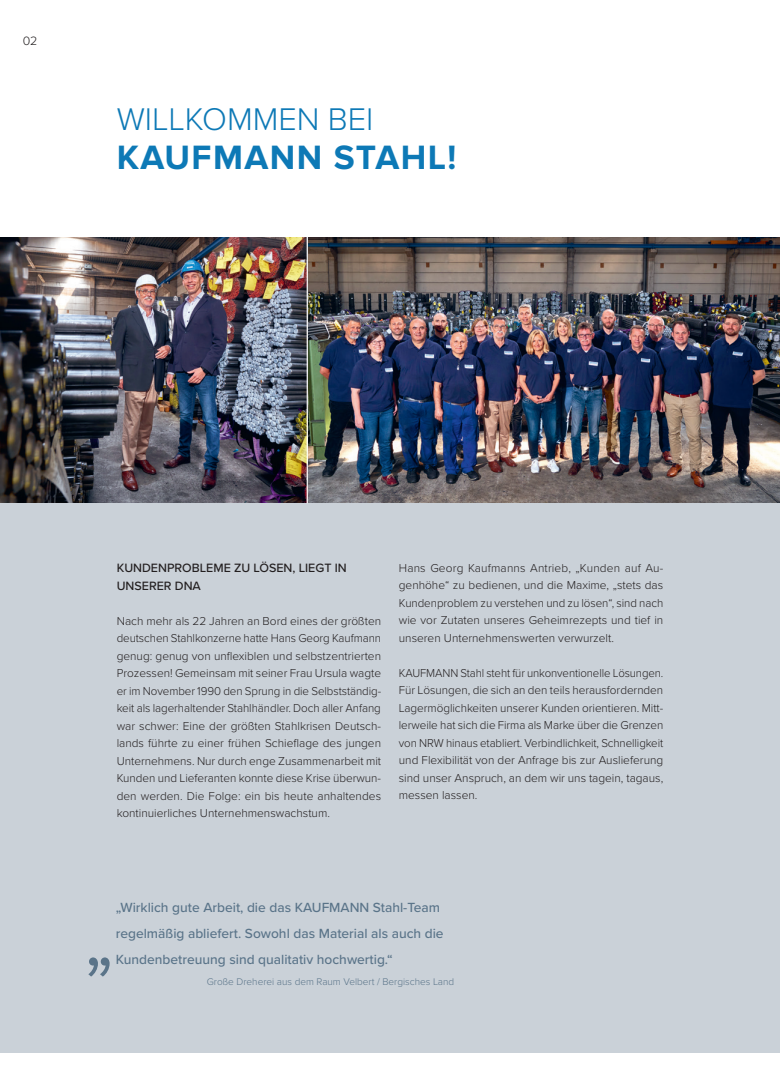
<style>
.page{position:relative;width:780px;height:1081px;background:#fff}
.page>*{position:absolute;margin:0;border:0;box-sizing:border-box;transform-origin:0 0}
.HL2{font:700 35px "Proxima Nova";letter-spacing:.04em;color:#0d79b6}
.HL1{font:300 32.5px "Proxima Nova";color:#0d79b6}
.Zitat{font:500 13.75px/26.2px "Proxima Nova";color:#5a7489}
.Zwischenhead{font:500 12.5px/17.5px "Proxima Nova";color:#231f20}
.Historie{font:300 12.5px "Proxima Nova";color:#231f20}
.unter_Claim{font:300 11.88px/17.5px "Proxima Nova";color:#231f20;text-align:justify}
.unter_Claim-2{font:300 11.88px/17.5px "Proxima Nova";color:#231f20;text-align:justify;scale:.96 1}
.Zitatgeber{font:300 10px "Proxima Nova";color:#5a7489}
</style>
<div class="page">
<img style="left:0;top:237px;width:780px;height:266px">
<div style="left:0;top:503px;width:780px;height:549px;background:#cad1d8"></div>
<hr style="left:779px;top:503px;width:1px;height:549px;background:#8193a4">
<svg style="left:88px;top:957px;width:22px;height:19px"></svg>
<hr style="left:306px;top:225px;width:2px;height:278px;background:#fff">
<p class="Historie" style="left:23px;top:32px;width:16px">02</p>
<p class="HL1" style="left:117px;top:95px;width:258px">WILLKOMMEN BEI</p>
<p class="HL2" style="left:117px;top:137px;width:341px">KAUFMANN STAHL!</p>
<p class="Zwischenhead" style="left:117px;top:559px;width:231px">KUNDENPROBLEME ZU LÖSEN, LIEGT IN<br>UNSERER DNA</p>
<p class="unter_Claim" style="left:117px;top:611px;width:266px">Nach mehr als 22 Jahren an Bord eines der größten deutschen Stahlkonzerne hatte Hans Georg Kaufmann genug: genug von unflexiblen und selbstzentrierten Prozessen! Gemeinsam mit seiner Frau Ursula wagte er im November 1990 den Sprung in die Selbstständig&shy;keit als lagerhaltender Stahlhändler. Doch aller Anfang war schwer: Eine der größten Stahlkrisen Deutsch&shy;lands führte zu einer frühen Schieflage des jungen Unternehmens. Nur durch enge Zusammenarbeit mit Kunden und Lieferanten konnte diese Krise überwun&shy;den werden. Die Folge: ein bis heute anhaltendes kontinuierliches Unternehmenswachstum.</p>
<p class="unter_Claim" style="left:399px;top:558px;width:266px">Hans Georg Kaufmanns Antrieb, „Kunden auf Au&shy;genhöhe“ zu bedienen, und die Maxime, „stets das Kundenproblem zu verstehen und zu lösen“, sind nach wie vor Zutaten unseres Geheimrezepts und tief in unseren Unternehmenswerten verwurzelt.</p>
<p class="unter_Claim-2" style="left:399px;top:663px;width:277px">KAUFMANN Stahl steht für unkonventionelle Lösungen.<br>Für Lösungen, die sich an den teils herausfordernden Lagermöglichkeiten unserer Kunden orientieren. Mitt&shy;lerweile hat sich die Firma als Marke über die Grenzen von NRW hinaus etabliert. Verbindlichkeit, Schnelligkeit und Flexibilität von der Anfrage bis zur Auslieferung sind unser Anspruch, an dem wir uns tagein, tagaus, messen lassen.</p>
<p class="Zitat" style="left:116px;top:893px;width:329px">„Wirklich gute Arbeit, die das KAUFMANN Stahl-Team regelmäßig abliefert. Sowohl das Material als auch die<br>Kundenbetreuung sind qualitativ hochwertig.“</p>
<p class="Zitatgeber" style="left:207px;top:974px;width:249px">Große Dreherei aus dem Raum Velbert / Bergisches Land</p>
</div>
